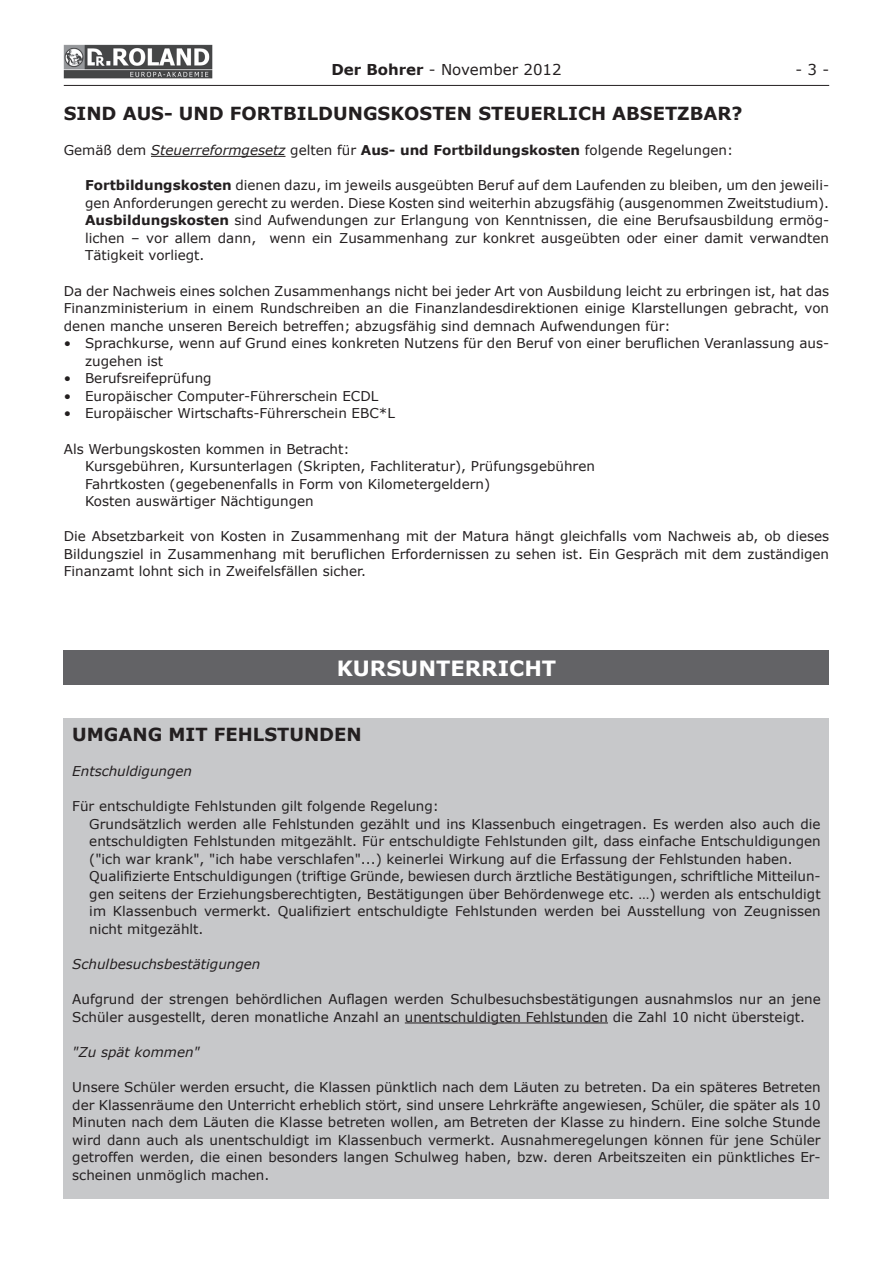
<style>
.page{position:relative;width:893px;height:1263px;background:#fff}
.page>*{position:absolute;margin:0;border:0;box-sizing:border-box;transform-origin:0 0}
.t1{font:700 21px "Verdana";color:#fff}
.t2{font:700 18px "Verdana";color:#231f20}
.t3{font:15px "Verdana";color:#231f20}
.t4{font:13.5px/17.5px "Verdana";color:#231f20}
.t5{font:italic 13.5px "Verdana";color:#231f20}
.s1{font-weight:700}
.s2{font-style:italic}
</style>
<div class="page">
<img style="left:64px;top:45px;width:149px;height:34px">
<hr style="left:64px;top:85px;width:765px;height:1px;background:#231f20">
<div style="left:64px;top:651px;width:765px;height:34px;background:#636366"></div>
<div style="left:64px;top:719px;width:765px;height:480px;background:#c7c8ca"></div>
<hr style="left:405px;top:1022px;width:203px;height:1px;background:#231f20">
<hr style="left:151px;top:156px;width:134px;height:1px;background:#231f20">
<p class="t3" style="left:331px;top:60px;width:232px"><span class="s1">DER BOHRER</span> - November 2012</p>
<p class="t3" style="left:795px;top:60px;width:35px">- 3 -</p>
<h2 class="t2" style="left:64px;top:102px;width:74px">SIND AUS</h2>
<h2 class="t2" style="left:164px;top:102px;width:214px">- U ND FORTBILDU NGSK</h2>
<h2 class="t2" style="left:404px;top:102px;width:114px">OSTEN STEUER</h2>
<h2 class="t2" style="left:557px;top:102px;width:83px">LIC H ABSE</h2>
<h2 class="t2" style="left:665px;top:102px;width:79px">TZBAR?</h2>
<p class="t4" style="left:64px;top:141px;width:671px">Gemäß dem <span class="s2">Steuerreformgesetz</span> gelten für <span class="s1">AUS- UND FORTBILDUNGSKOSTEN</span> folgende Regelungen:</p>
<p class="t4" style="left:85px;top:176px;width:746px;text-align:justify"><span class="s1">FORTBILDUNGSKOSTEN</span> dienen dazu, im jeweils ausgeübten Beruf auf dem Laufenden zu bleiben, um den jeweili&shy;gen Anforderungen gerecht zu werden. Diese Kosten sind weiterhin abzugsfähig (ausgenommen Zweitstudium).<br><span class="s1">AUSBILDUNGSKOSTEN</span> sind Aufwendungen zur Erlangung von Kenntnissen, die eine Berufsausbildung ermög&shy;lichen – vor allem dann, wenn ein Zusammenhang zur konkret ausgeübten oder einer damit verwandten Tätigkeit vorliegt.</p>
<p class="t4" style="left:64px;top:281px;width:767px;text-align:justify">Da der Nachweis eines solchen Zusammenhangs nicht bei jeder Art von Ausbildung leicht zu erbringen ist, hat das Finanzministerium in einem Rundschreiben an die Finanzlandesdirektionen einige Klarstellungen gebracht, von denen manche unseren Bereich betreffen; abzugsfähig sind demnach Aufwendungen für:</p>
<p class="t4" style="left:85px;top:334px;width:746px;text-indent:-21px">• Sprachkurse, wenn auf Grund eines konkreten Nutzens für den Beruf von einer beruflichen Veranlassung aus&shy;zugehen ist</p>
<p class="t4" style="left:64px;top:369px;width:149px">• Berufsreifeprüfung</p>
<p class="t4" style="left:64px;top:387px;width:316px">• Europäischer Computer-Führerschein ECDL</p>
<p class="t4" style="left:64px;top:404px;width:333px">• Europäischer Wirtschafts-Führerschein EBC*L</p>
<p class="t4" style="left:85px;top:439px;width:511px;text-indent:-21px">Als Werbungskosten kommen in Betracht:<br>Kursgebühren, Kursunterlagen (Skripten, Fachliteratur), Prüfungsgebühren Fahrtkosten (gegebenenfalls in Form von Kilometergeldern)<br>Kosten auswärtiger Nächtigungen</p>
<p class="t4" style="left:64px;top:527px;width:767px;text-align:justify">Die Absetzbarkeit von Kosten in Zusammenhang mit der Matura hängt gleichfalls vom Nachweis ab, ob dieses Bildungsziel in Zusammenhang mit beruflichen Erfordernissen zu sehen ist. Ein Gespräch mit dem zuständigen Finanzamt lohnt sich in Zweifelsfällen sicher.</p>
<h1 class="t1" style="left:337px;top:655px;width:33px">KURSU</h1>
<h1 class="t1" style="left:418px;top:655px;width:48px">NTERRIC</h1>
<h1 class="t1" style="left:524px;top:655px;width:33px">HT</h1>
<h2 class="t2" style="left:72px;top:723px;width:291px">UMGANG MIT FEHLSTU NDEN</h2>
<p class="t5" style="left:72px;top:762px;width:121px">Entschuldigungen</p>
<p class="t4" style="left:89px;top:797px;width:733px;text-indent:-17px">Für entschuldigte Fehlstunden gilt folgende Regelung:<br>Grundsätzlich werden alle Fehlstunden gezählt und ins Klassenbuch eingetragen. Es werden also auch die entschuldigten Fehlstunden mitgezählt. Für entschuldigte Fehlstunden gilt, dass einfache Entschuldigungen ("ich war krank", "ich habe verschlafen"...) keinerlei Wirkung auf die Erfassung der Fehlstunden haben.<br>Qualifizierte Entschuldigungen (triftige Gründe, bewiesen durch ärztliche Bestätigungen, schriftliche Mitteilun&shy;gen seitens der Erziehungsberechtigten, Bestätigungen über Behördenwege etc. …) werden als entschuldigt im Klassenbuch vermerkt. Qualifiziert entschuldigte Fehlstunden werden bei Ausstellung von Zeugnissen nicht mitgezählt.</p>
<p class="t5" style="left:72px;top:956px;width:190px">Schulbesuchsbestätigungen</p>
<p class="t4" style="left:72px;top:990px;width:750px">Aufgrund der strengen behördlichen Auflagen werden Schulbesuchsbestätigungen ausnahmslos nur an jene<br>Schüler ausgestellt, deren monatliche Anzahl an unentschuldigten Fehlstunden die Zahl 10 nicht übersteigt.</p>
<p class="t5" style="left:72px;top:1043px;width:129px">"Zu spät kommen"</p>
<p class="t4" style="left:72px;top:1078px;width:750px;text-align:justify">Unsere Schüler werden ersucht, die Klassen pünktlich nach dem Läuten zu betreten. Da ein späteres Betreten der Klassenräume den Unterricht erheblich stört, sind unsere Lehrkräfte angewiesen, Schüler, die später als 10<br>Minuten nach dem Läuten die Klasse betreten wollen, am Betreten der Klasse zu hindern. Eine solche Stunde wird dann auch als unentschuldigt im Klassenbuch vermerkt. Ausnahmeregelungen können für jene Schüler getroffen werden, die einen besonders langen Schulweg haben, bzw. deren Arbeitszeiten ein pünktliches Er&shy;scheinen unmöglich machen.</p>
</div>
